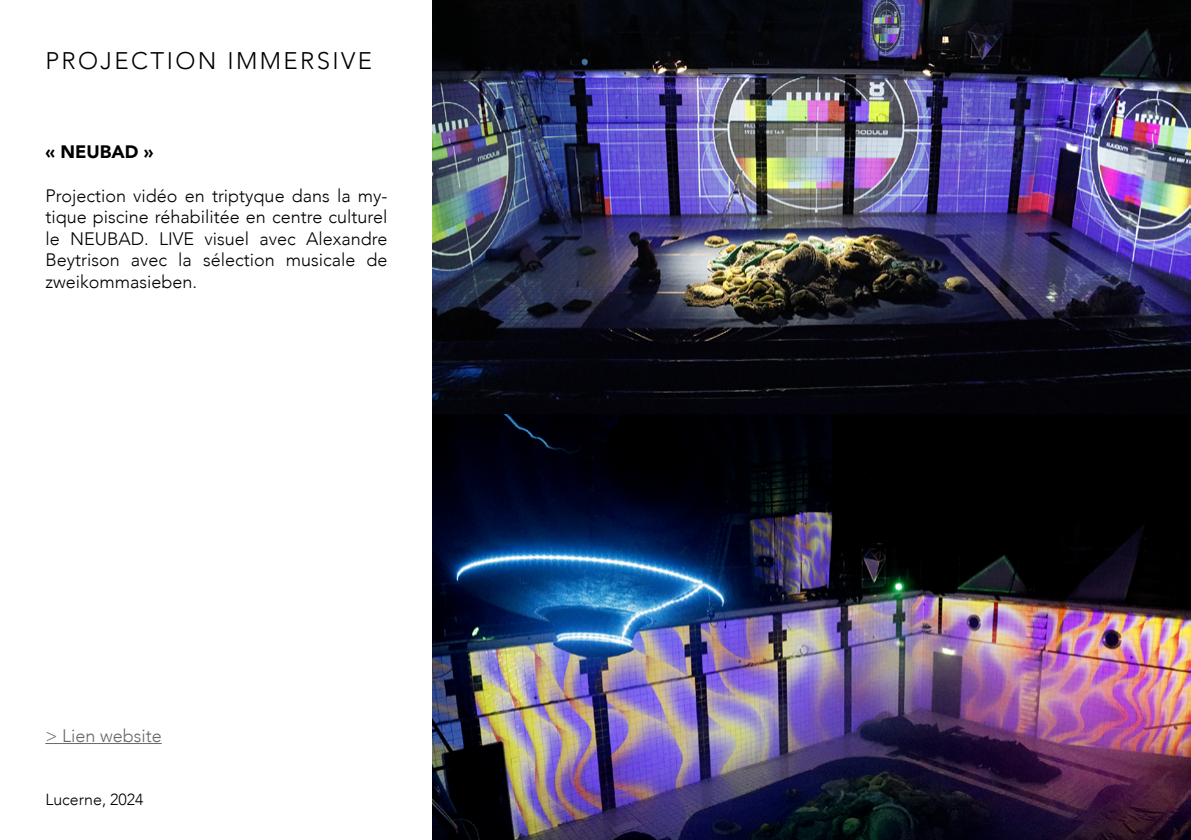
<style>
.page{position:relative;width:1191px;height:840px;background:#fff}
.page>*{position:absolute;margin:0;border:0;box-sizing:border-box;transform-origin:0 0}
.t1{font:300 24px "Avenir";letter-spacing:.1em;color:#000}
.t2{font:300 18px/21.6px "Avenir";color:#000;text-align:justify}
.t3{font:300 18px "Avenir";color:#686868}
.t4{font:900 18px "Avenir";color:#000}
.t5{font:300 16px "Avenir";color:#000}
</style>
<div class="page">
<img style="left:432px;top:0;width:759px;height:839px">
<hr style="left:45px;top:742px;width:117px;height:1px;background:#686868">
<h1 class="t1" style="left:45px;top:47px;width:328px">PROJECTION IMMERSIVE</h1>
<p class="t4" style="left:45px;top:136px;width:110px">« NEUBAD »</p>
<p class="t2" style="left:45px;top:184px;width:344px">Projection vidéo en triptyque dans la my&shy;tique piscine réhabilitée en centre culturel le NEUBAD. LIVE visuel avec Alexandre Beytrison avec la sélection musicale de zweikommasieben.</p>
<p class="t3" style="left:45px;top:725px;width:118px">&gt; Lien website</p>
<p class="t5" style="left:45px;top:789px;width:100px">Lucerne, 2024</p>
</div>
